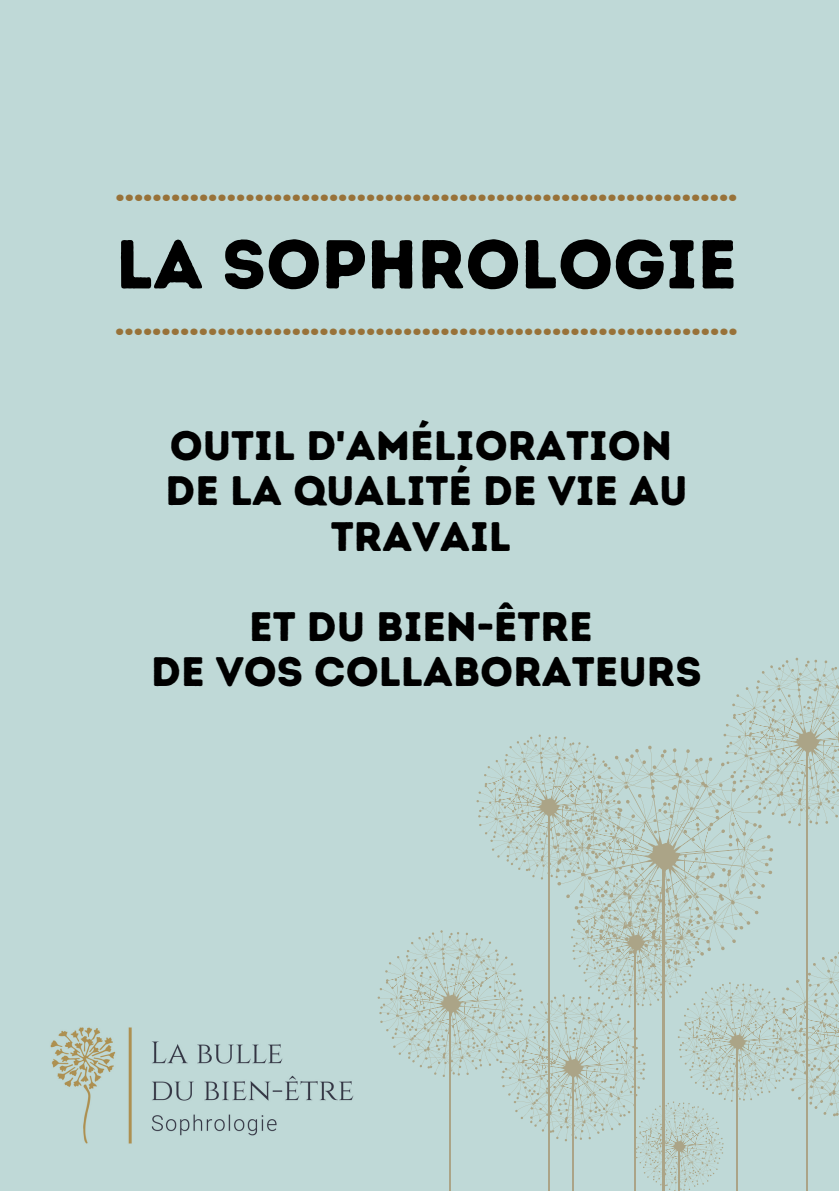
<style>
.page{position:relative;width:839px;height:1191px;background:#fff}
.page>*{position:absolute;margin:0;border:0;box-sizing:border-box;transform-origin:0 0}
.t1{font:69px "Intro Rust Base";color:#000}
.t2{font:41.2px/45.2px "Intro Rust Base";color:#000;text-align:center}
.t3{font:26.4px "Intro Rust Base";color:#987239}
</style>
<div class="page">
<div style="left:0;top:0;width:838px;height:1191px;background:#bfd9d7"></div>
<svg style="left:377px;top:658px;width:461px;height:533px"></svg>
<hr style="left:449px;top:1008px;width:2px;height:183px;background:#987239">
<img style="left:50px;top:1027px;width:304px;height:117px">
<p class="t3" style="left:115px;top:182px;width:623px">•••••••••••••••••••••••••••••••••••••••••••••••••••••••••••••••••••</p>
<p class="t1" style="left:116px;top:223px;width:622px">LA SOPHROLOGIE</p>
<p class="t3" style="left:115px;top:316px;width:624px">•••••••••••••••••••••••••••••••••••••••••••••••••••••••••••••••••••</p>
<p class="t2" style="left:170px;top:423px;width:504px">OUTIL D'AMÉLIORATION</p>
<p class="t2" style="left:165px;top:468px;width:523px">DE LA QUALITÉ DE VIE AU<br>TRAVAIL</p>
<p class="t2" style="left:249px;top:604px;width:345px">ET DU BIEN-ÊTRE</p>
<p class="t2" style="left:151px;top:649px;width:552px">DE VOS COLLABORATEURS</p>
</div>
